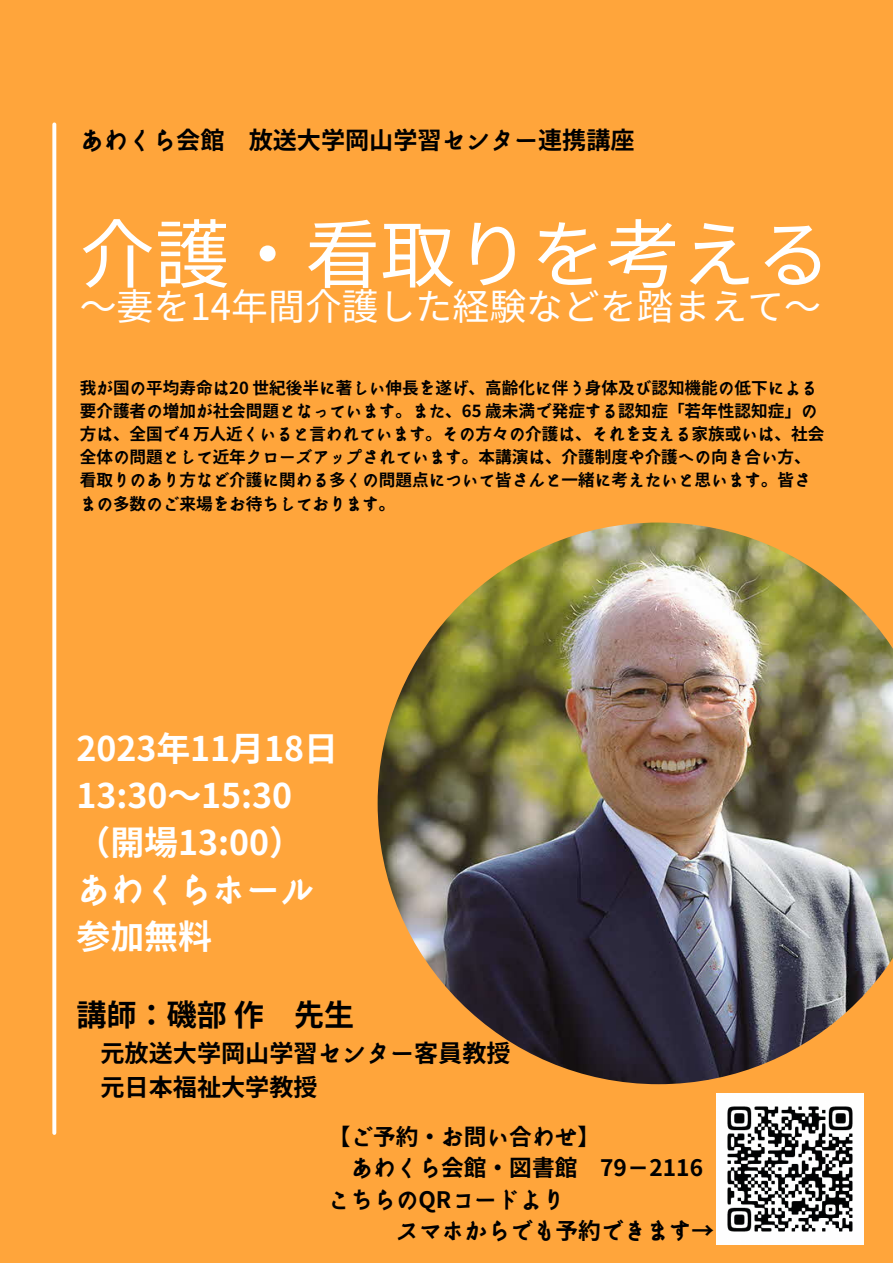
<style>
.page{position:relative;width:893px;height:1263px;background:#ffa53b}
.page>*{position:absolute;margin:0;border:0;box-sizing:border-box;transform-origin:0 0}
.t1{font:75.15px "Noto Sans JP";color:#fff}
.t2{font:36.83px "Noto Sans JP";color:#fff}
.t3{font:700 33.97px "irohakaku C";color:#fff}
.t4{font:700 30.15px "irohakaku C";color:#000}
.t5{font:700 24.15px "irohakaku C";color:#000}
.t6{font:700 22.73px/31.5px "irohakaku C";color:#000}
.t7{font:700 16.65px/23.1px "irohakaku C";color:#000}
</style>
<div class="page">
<img style="left:378px;top:522px;width:515px;height:562px">
<svg style="left:52px;top:124px;width:4px;height:1009px;background:#fff6ec"></svg>
<img style="left:716px;top:1093px;width:147px;height:151px">
<p class="t5" style="left:80px;top:123px;width:556px">あわくら会館 放送大学岡山学習センター連携講座</p>
<p class="t1" style="left:80px;top:195px;width:753px">介護・看取りを考える</p>
<p class="t2" style="left:80px;top:278px;width:739px">～妻を14年間介護した経験などを踏まえて～</p>
<p class="t7" style="left:80px;top:376px;width:746px">我が国の平均寿命は20 世紀後半に著しい伸長を遂げ、高齢化に伴う身体及び認知機能の低下による要介護者の増加が社会問題となっています。また、65 歳未満で発症する認知症「若年性認知症」の方は、全国で4 万人近くいると言われています。その方々の介護は、それを支える家族或いは、社会全体の問題として近年クローズアップされています。本講演は、介護制度や介護への向き合い方、看取りのあり方など介護に関わる多くの問題点について皆さんと一緒に考えたいと思います。皆さまの多数のご来場をお待ちしております。</p>
<p class="t3" style="left:76px;top:724px;width:263px">2023年11月18日</p>
<p class="t3" style="left:76px;top:771px;width:217px">13:30～15:30</p>
<p class="t3" style="left:76px;top:818px;width:228px">（開場13:00）</p>
<p class="t3" style="left:76px;top:865px;width:239px">あわくらホール</p>
<p class="t3" style="left:76px;top:912px;width:137px">参加無料</p>
<p class="t4" style="left:76px;top:993px;width:279px">講師：磯部作 先生</p>
<p class="t5" style="left:100px;top:1036px;width:412px">元放送大学岡山学習センター客員教授</p>
<p class="t5" style="left:100px;top:1070px;width:219px">元日本福祉大学教授</p>
<p class="t6" style="left:328px;top:1120px;width:274px">【ご予約・お問い合わせ】</p>
<p class="t6" style="left:328px;top:1152px;width:377px;text-indent:23px">あわくら会館・図書館 79－2116こちらのQRコードより</p>
<p class="t6" style="left:396px;top:1215px;width:319px">スマホからでも予約できます→</p>
</div>
